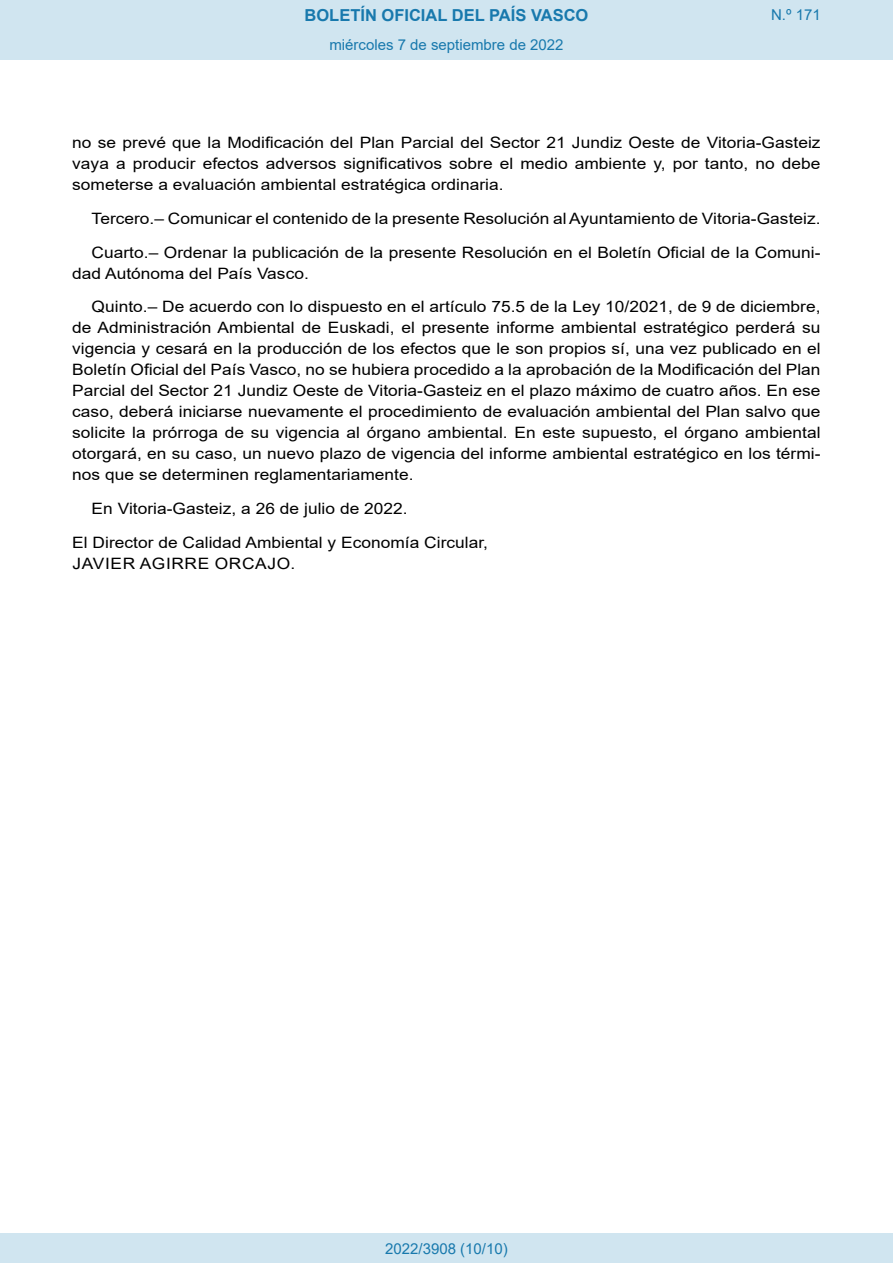
<style>
.page{position:relative;width:893px;height:1263px;background:#fff}
.page>*{position:absolute;margin:0;border:0;box-sizing:border-box;transform-origin:0 0}
.t1{font:700 16.5px "Arial";color:#1879ad}
.BOPVDetalle{font:15.6px/21px "Arial";color:#000;text-align:justify;scale:1.11 1}
.BOPVFirmaPuesto{font:15.6px "Arial";color:#000;scale:1.11 1}
.BOPVFirmaLugFec{font:15.6px "Arial";color:#000;scale:1.11 1}
.BOPVFirmaNombre{font:15.6px "Arial";letter-spacing:.035em;color:#000;scale:1.11 1}
.Paginacion_Centro{font:15px "Arial";color:#1879ad}
</style>
<div class="page">
<div style="left:0;top:0;width:893px;height:60px;background:#d0e5f0"></div>
<div style="left:0;top:1233px;width:893px;height:30px;background:#d0e5f0"></div>
<p class="t1" style="left:305px;top:3px;width:285px">BOLETÍN OFICIAL DEL PAÍS VASCO</p>
<p class="Paginacion_Centro" style="left:329px;top:35px;width:236px">miércoles 7 de septiembre de 2022</p>
<p class="Paginacion_Centro" style="left:771px;top:5px;width:51px">N.º 171</p>
<p class="BOPVDetalle" style="left:72px;top:132px;width:676px">no se prevé que la Modificación del Plan Parcial del Sector 21 Jundiz Oeste de Vitoria-Gasteiz vaya a producir efectos adversos significativos sobre el medio ambiente y, por tanto, no debe someterse a evaluación ambiental estratégica ordinaria.</p>
<p class="BOPVDetalle" style="left:92px;top:208px;width:658px">Tercero.– Comunicar el contenido de la presente Resolución al Ayuntamiento de Vitoria-Gasteiz.</p>
<p class="BOPVDetalle" style="left:72px;top:242px;width:676px;text-indent:19px">Cuarto.– Ordenar la publicación de la presente Resolución en el Boletín Oficial de la Comuni&shy;dad Autónoma del País Vasco.</p>
<p class="BOPVDetalle" style="left:72px;top:296px;width:676px;text-indent:19px">Quinto.– De acuerdo con lo dispuesto en el artículo 75.5 de la Ley 10/2021, de 9 de diciembre, de Administración Ambiental de Euskadi, el presente informe ambiental estratégico perderá su vigencia y cesará en la producción de los efectos que le son propios sí, una vez publicado en el Boletín Oficial del País Vasco, no se hubiera procedido a la aprobación de la Modificación del Plan Parcial del Sector 21 Jundiz Oeste de Vitoria-Gasteiz en el plazo máximo de cuatro años. En ese caso, deberá iniciarse nuevamente el procedimiento de evaluación ambiental del Plan salvo que solicite la prórroga de su vigencia al órgano ambiental. En este supuesto, el órgano ambiental otorgará, en su caso, un nuevo plazo de vigencia del informe ambiental estratégico en los térmi&shy;nos que se determinen reglamentariamente.</p>
<p class="BOPVFirmaLugFec" style="left:92px;top:498px;width:286px">En Vitoria-Gasteiz, a 26 de julio de 2022.</p>
<p class="BOPVFirmaPuesto" style="left:72px;top:532px;width:376px">El Director de Calidad Ambiental y Economía Circular,</p>
<p class="BOPVFirmaNombre" style="left:73px;top:553px;width:202px">JAVIER AGIRRE ORCAJO.</p>
<p class="Paginacion_Centro" style="left:385px;top:1238px;width:124px">2022/3908 (10/10)</p>
</div>
